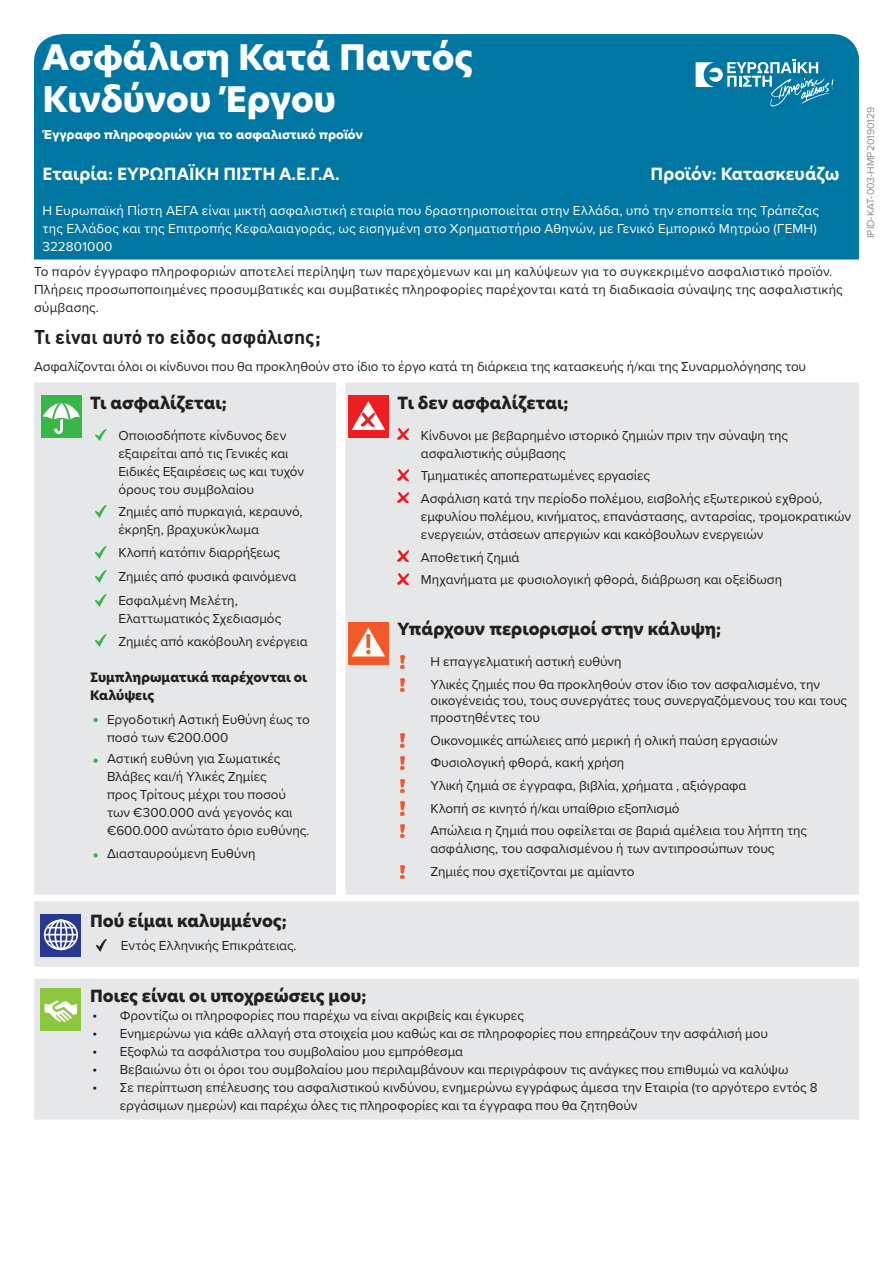
<style>
.page{position:relative;width:893px;height:1263px;background:#fff}
.page>*{position:absolute;margin:0;border:0;box-sizing:border-box;transform-origin:0 0}
.Form_title{font:800 34.5px/41.4px "Hero New";letter-spacing:-.005em;color:#fff}
.Cover_subhead{font:700 19.5px "DIN Greek";color:#231f20}
.Cover_subhead-2{font:800 16.5px "Hero New";color:#231f20}
.Company_Product_head{font:700 16.5px "Hero New";color:#fff}
.Covered_bullets{font:13.5px/18px "Proxima Nova";color:#231f20}
.Cover_subhead-3{font:13.5px/18px "Proxima Nova";color:#231f20}
.t1{font:13.5px/18px "Proxima Nova";letter-spacing:.015em;color:#fff}
.Form_sub_title{font:13.5px "Proxima Nova Extrabld";letter-spacing:.01em;color:#fff}
.Covered_bullets-2{font:800 12.75px/18px "Hero New";letter-spacing:-.005em;color:#231f20}
.t2{font:10.5px "Proxima Nova";color:#8a8c8f}
.s1{font-family:"Myriad Pro";font-size:14.7px}
</style>
<div class="page">
<div style="left:34px;top:383px;width:825px;height:512px;background:#e6e7e9"></div>
<div style="left:336px;top:892px;width:9px;height:6px;background:#fff"></div>
<div style="left:41px;top:395px;width:41px;height:43px;background:#3ab54a"></div>
<svg style="left:43px;top:399px;width:37px;height:35px"></svg>
<svg style="left:95px;top:429px;width:11px;height:12px"></svg>
<svg style="left:95px;top:506px;width:11px;height:12px"></svg>
<svg style="left:95px;top:546px;width:11px;height:12px"></svg>
<svg style="left:95px;top:570px;width:11px;height:12px"></svg>
<svg style="left:95px;top:594px;width:11px;height:12px"></svg>
<svg style="left:95px;top:635px;width:11px;height:12px"></svg>
<svg style="left:93px;top:718px;width:5px;height:4px"></svg>
<svg style="left:93px;top:758px;width:5px;height:5px"></svg>
<svg style="left:93px;top:853px;width:5px;height:4px"></svg>
<div style="left:348px;top:395px;width:41px;height:43px;background:#ee1d23"></div>
<svg style="left:352px;top:401px;width:33px;height:29px"></svg>
<svg style="left:398px;top:429px;width:10px;height:11px"></svg>
<svg style="left:398px;top:469px;width:10px;height:11px"></svg>
<svg style="left:398px;top:492px;width:10px;height:11px"></svg>
<svg style="left:398px;top:551px;width:10px;height:11px"></svg>
<svg style="left:398px;top:573px;width:10px;height:11px"></svg>
<div style="left:348px;top:622px;width:41px;height:42px;background:#f15929"></div>
<svg style="left:352px;top:628px;width:33px;height:28px"></svg>
<img style="left:400px;top:655px;width:4px;height:14px">
<svg style="left:400px;top:678px;width:4px;height:13px"></svg>
<svg style="left:400px;top:734px;width:4px;height:13px"></svg>
<img style="left:400px;top:756px;width:4px;height:14px">
<svg style="left:400px;top:779px;width:4px;height:13px"></svg>
<svg style="left:400px;top:802px;width:4px;height:13px"></svg>
<img style="left:400px;top:824px;width:4px;height:14px">
<svg style="left:400px;top:865px;width:4px;height:13px"></svg>
<div style="left:34px;top:34px;width:825px;height:226px;background:#0076a3"></div>
<svg style="left:34px;top:34px;width:32px;height:29px"></svg>
<svg style="left:696px;top:34px;width:163px;height:75px;background:#2187af"></svg>
<div style="left:34px;top:901px;width:825px;height:66px;background:#e6e7e9"></div>
<svg style="left:40px;top:914px;width:41px;height:42px"></svg>
<div style="left:44px;top:919px;width:34px;height:31px;border:2px solid #fff;border-radius:50%"></div>
<div style="left:48px;top:919px;width:25px;height:31px;border:2px solid #fff;border-radius:50%"></div>
<div style="left:54px;top:919px;width:13px;height:31px;border:2px solid #fff;border-radius:50%"></div>
<hr style="left:60px;top:920px;width:2px;height:30px;background:#fff">
<svg style="left:47px;top:927px;width:29px;height:1px"></svg>
<hr style="left:47px;top:940px;width:29px;height:2px;background:#fff">
<hr style="left:45px;top:934px;width:32px;height:1px;background:#fff">
<svg style="left:96px;top:939px;width:11px;height:12px"></svg>
<div style="left:34px;top:979px;width:825px;height:140px;background:#e6e7e9"></div>
<div style="left:40px;top:988px;width:41px;height:43px;background:#8bc63e"></div>
<svg style="left:45px;top:1000px;width:33px;height:22px"></svg>
<p class="Form_title" style="left:43px;top:37px;width:432px">Ασφάλιση Κατά Παντός<br>Κινδύνου Έργου</p>
<p class="Form_sub_title" style="left:43px;top:125px;width:322px">Έγγραφο πληροφοριών για το ασφαλιστικό προϊόν</p>
<p class="Company_Product_head" style="left:43px;top:163px;width:299px">Εταιρία: ΕΥΡΩΠΑΪΚΗ ΠΙΣΤΗ Α.Ε.Γ.Α.</p>
<p class="Company_Product_head" style="left:651px;top:163px;width:190px">Προϊόν: Κατασκευάζω</p>
<p class="t1" style="left:43px;top:201px;width:778px">Η Ευρωπαϊκή Πίστη ΑΕΓΑ είναι μικτή ασφαλιστική εταιρία που δραστηριοποιείται στην Ελλάδα, υπό την εποπτεία της Τράπεζας της Ελλάδος και της Επιτροπής Κεφαλαιαγοράς, ως εισηγμένη στο Χρηματιστήριο Αθηνών, με Γενικό Εμπορικό Μητρώο (ΓΕΜΗ)<br>322801000</p>
<p class="Cover_subhead-3" style="left:34px;top:262px;width:810px">Το παρόν έγγραφο πληροφοριών αποτελεί περίληψη των παρεχόμενων και μη καλύψεων για το συγκεκριμένο ασφαλιστικό προϊόν.<br>Πλήρεις προσωποποιημένες προσυμβατικές και συμβατικές πληροφορίες παρέχονται κατά τη διαδικασία σύναψης της ασφαλιστικής σύμβασης.</p>
<p class="Cover_subhead" style="left:34px;top:326px;width:288px">Τι είναι αυτό το είδος ασφάλισης;</p>
<p class="Cover_subhead-3" style="left:34px;top:357px;width:774px">Ασφαλίζονται όλοι οι κίνδυνοι που θα προκληθούν στο ίδιο το έργο κατά τη διάρκεια της κατασκευής ή/και της Συναρμολόγησης του</p>
<p class="Cover_subhead-2" style="left:90px;top:391px;width:138px">Τι ασφαλίζεται;</p>
<p class="Covered_bullets" style="left:118px;top:426px;width:187px">Οποιοσδήποτε κίνδυνος δεν εξαιρείται από τις Γενικές και<br>Ειδικές Εξαιρέσεις ως και τυχόν όρους του συμβολαίου</p>
<p class="Covered_bullets" style="left:118px;top:502px;width:186px">Ζημιές από πυρκαγιά, κεραυνό, έκρηξη, βραχυκύκλωμα</p>
<p class="Covered_bullets" style="left:118px;top:543px;width:163px">Κλοπή κατόπιν διαρρήξεως</p>
<p class="Covered_bullets" style="left:118px;top:567px;width:180px">Ζημιές από φυσικά φαινόμενα</p>
<p class="Covered_bullets" style="left:118px;top:591px;width:164px">Εσφαλμένη Μελέτη,<br>Ελαττωματικός Σχεδιασμός</p>
<p class="Covered_bullets" style="left:118px;top:631px;width:191px">Ζημιές από κακόβουλη ενέργεια</p>
<p class="Covered_bullets-2" style="left:90px;top:668px;width:218px">Συμπληρωματικά παρέχονται οι<br>Καλύψεις</p>
<p class="Covered_bullets" style="left:107px;top:710px;width:204px">Εργοδοτική Αστική Ευθύνη έως το ποσό των €200.000</p>
<p class="Covered_bullets" style="left:107px;top:749px;width:204px">Αστική ευθύνη για Σωµατικές<br>Βλάβες και/ή Υλικές Ζημίες<br>προς Τρίτους µέχρι του ποσού των €300.000 ανά γεγονός και €600.000 ανώτατο όριο ευθύνης.</p>
<p class="Covered_bullets" style="left:107px;top:844px;width:150px">Διασταυρούμενη Ευθύνη</p>
<p class="Cover_subhead-2" style="left:398px;top:391px;width:172px">Τι δεν ασφαλίζεται;</p>
<p class="Covered_bullets" style="left:421px;top:426px;width:369px">Κίνδυνοι με βεβαρημένο ιστορικό ζημιών πριν την σύναψη της ασφαλιστικής σύμβασης</p>
<p class="Covered_bullets" style="left:421px;top:466px;width:231px">Τμηματικές αποπερατωμένες εργασίες</p>
<p class="Covered_bullets" style="left:421px;top:489px;width:432px">Ασφάλιση κατά την περίοδο πολέμου, εισβολής εξωτερικού εχθρού, εμφυλίου πολέμου, κινήματος, επανάστασης, ανταρσίας, τρομοκρατικών ενεργειών, στάσεων απεργιών και κακόβουλων ενεργειών</p>
<p class="Covered_bullets" style="left:421px;top:548px;width:100px">Αποθετική ζημιά</p>
<p class="Covered_bullets" style="left:421px;top:570px;width:363px">Μηχανήματα με φυσιολογική φθορά, διάβρωση και οξείδωση</p>
<p class="Cover_subhead-2" style="left:398px;top:618px;width:325px">Υπάρχουν περιορισμοί στην κάλυψη;</p>
<p class="Covered_bullets" style="left:430px;top:652px;width:193px">Η επαγγελματική αστική ευθύνη</p>
<p class="Covered_bullets" style="left:430px;top:676px;width:418px;line-height:16.5px">Υλικές ζημιές που θα προκληθούν στον ίδιο τον ασφαλισμένο, την οικογένειάς του, τους συνεργάτες τους συνεργαζόμενους του και τους προστηθέντες του</p>
<p class="Covered_bullets" style="left:430px;top:730px;width:349px">Οικονομικές απώλειες από μερική ή ολική παύση εργασιών</p>
<p class="Covered_bullets" style="left:430px;top:753px;width:195px">Φυσιολογική φθορά, κακή χρήση</p>
<p class="Covered_bullets" style="left:430px;top:776px;width:318px">Υλική ζημιά σε έγγραφα, βιβλία, χρήματα , αξιόγραφα</p>
<p class="Covered_bullets" style="left:430px;top:798px;width:251px">Κλοπή σε κινητό ή/και υπαίθριο εξοπλισμό</p>
<p class="Covered_bullets" style="left:430px;top:821px;width:378px">Απώλεια η ζημιά που οφείλεται σε βαριά αμέλεια του λήπτη της ασφάλισης, του ασφαλισμένου ή των αντιπροσώπων τους</p>
<p class="Covered_bullets" style="left:430px;top:862px;width:206px">Ζημιές που σχετίζονται με αμίαντο</p>
<p class="Cover_subhead-2" style="left:90px;top:910px;width:198px">Πού είμαι καλυμμένος;</p>
<p class="Covered_bullets" style="left:121px;top:936px;width:177px">Εντός Ελληνικής Επικράτειας.</p>
<p class="Cover_subhead-2" style="left:90px;top:984px;width:278px">Ποιες είναι οι υποχρεώσεις μου;</p>
<p class="Cover_subhead-3" style="left:93px;top:1006px;width:433px"><span class="s1">•</span> Φροντίζω οι πληροφορίες που παρέχω να είναι ακριβείς και έγκυρες</p>
<p class="Cover_subhead-3" style="left:93px;top:1024px;width:677px"><span class="s1">•</span> Ενημερώνω για κάθε αλλαγή στα στοιχεία μου καθώς και σε πληροφορίες που επηρεάζουν την ασφάλισή μου</p>
<p class="Cover_subhead-3" style="left:93px;top:1042px;width:372px"><span class="s1">•</span> Εξοφλώ τα ασφάλιστρα του συμβολαίου μου εμπρόθεσμα</p>
<p class="Cover_subhead-3" style="left:93px;top:1060px;width:697px"><span class="s1">•</span> Βεβαιώνω ότι οι όροι του συμβολαίου μου περιλαμβάνουν και περιγράφουν τις ανάγκες που επιθυμώ να καλύψω</p>
<p class="Cover_subhead-3" style="left:120px;top:1078px;width:699px;text-indent:-27px"><span class="s1">•</span> Σε περίπτωση επέλευσης του ασφαλιστικού κινδύνου, ενημερώνω εγγράφως άμεσα την Εταιρία (το αργότερο εντός 8 εργάσιμων ημερών) και παρέχω όλες τις πληροφορίες και τα έγγραφα που θα ζητηθούν</p>
<p class="t2" style="left:863px;top:238px;width:133px;rotate:-90deg">IPID-KAT-003-HMP20190129</p>
</div>
